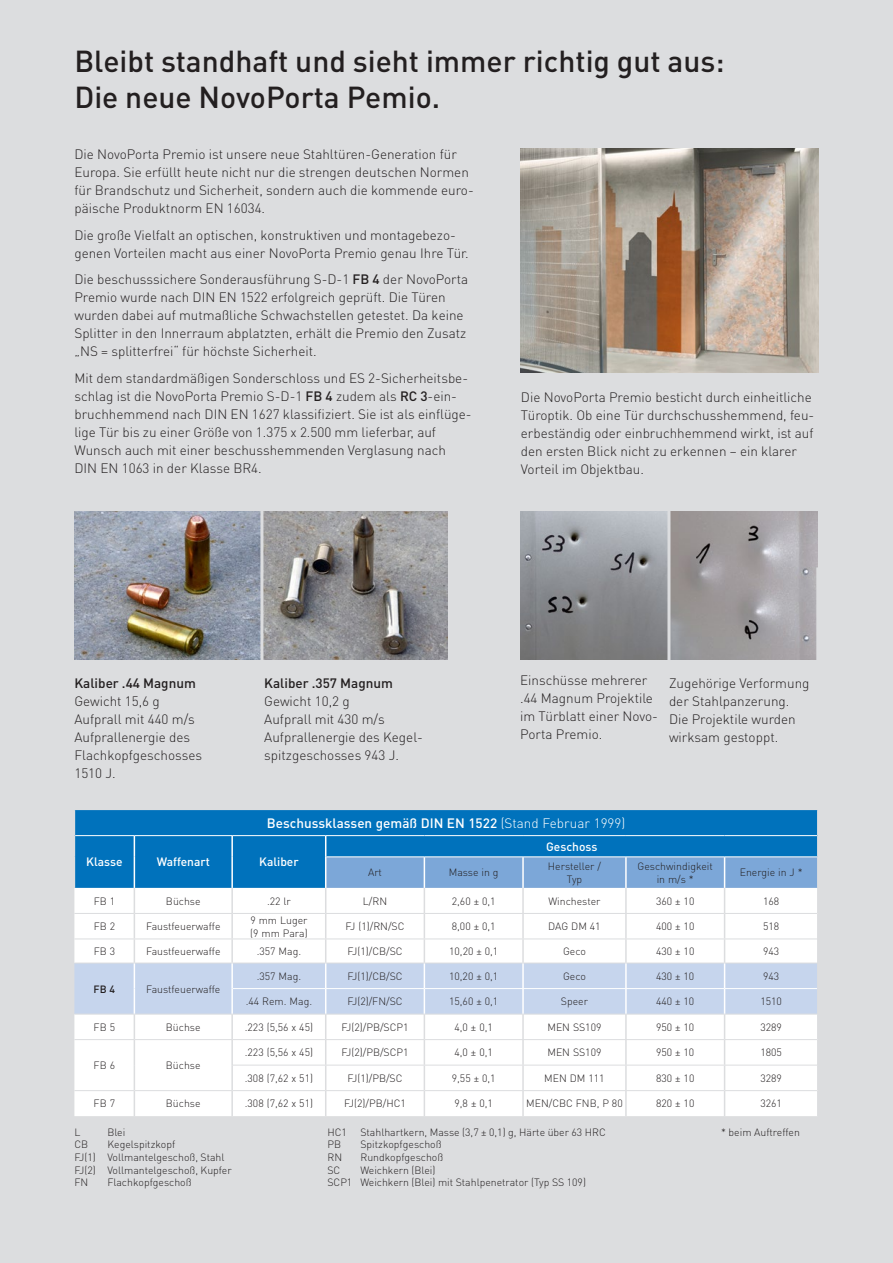
<style>
.page{position:relative;width:893px;height:1263px;background:#dcdddf}
.page>*{position:absolute;margin:0;border:0;box-sizing:border-box;transform-origin:0 0}
.t1{font:500 30px/36px "DIN Pro";color:#231f20}
.t2{font:300 13.5px/18px "DIN Pro";color:#231f20}
.t3{font:500 13.5px "DIN Pro";color:#fff}
.t4{font:500 13.5px "DIN Pro";color:#231f20}
.t5{font:500 12px "DIN Pro";color:#fff}
.t6{font:300 10.5px/12.6px "DIN Pro";color:#231f20}
.t7{font:500 10.5px "DIN Pro";color:#231f20}
.s1{font-weight:500}
.s2{font-weight:300}
</style>
<div class="page">
<img style="left:520px;top:511px;width:298px;height:149px">
<img style="left:74px;top:511px;width:186px;height:149px">
<img style="left:263px;top:511px;width:185px;height:149px">
<img style="left:521px;top:149px;width:298px;height:223px">
<svg style="left:74px;top:810px;width:744px;height:306px;background:#bed7ec"></svg>
<hr style="left:233px;top:988px;width:93px;height:1px;background:#fff">
<hr style="left:326px;top:988px;width:98px;height:1px;background:#fff">
<hr style="left:424px;top:988px;width:99px;height:1px;background:#fff">
<hr style="left:523px;top:988px;width:103px;height:1px;background:#fff">
<hr style="left:626px;top:988px;width:99px;height:1px;background:#fff">
<hr style="left:725px;top:988px;width:92px;height:1px;background:#fff">
<hr style="left:667px;top:505px;width:3px;height:163px;background:#dcdddf">
<hr style="left:816px;top:567px;width:3px;height:164px;background:#dcdddf">
<h1 class="t1" style="left:74px;top:40px;width:652px">Bleibt standhaft und sieht immer richtig gut aus:<br>Die neue NovoPorta Pemio.</h1>
<p class="t2" style="left:74px;top:145px;width:401px">Die NovoPorta Premio ist unsere neue Stahltüren-Generation für Europa. Sie erfüllt heute nicht nur die strengen deutschen Normen für Brandschutz und Sicherheit, sondern auch die kommende euro&shy;päische Produktnorm EN 16034.</p>
<p class="t2" style="left:74px;top:225px;width:396px">Die große Vielfalt an optischen, konstruktiven und montagebezo&shy;genen Vorteilen macht aus einer NovoPorta Premio genau Ihre Tür.</p>
<p class="t2" style="left:74px;top:270px;width:395px">Die beschusssichere Sonderausführung S-D-1 <span class="s1">FB 4</span> der NovoPorta Premio wurde nach DIN EN 1522 erfolgreich geprüft. Die Türen wurden dabei auf mutmaßliche Schwachstellen getestet. Da keine Splitter in den Innerraum abplatzten, erhält die Premio den Zusatz „NS = splitterfrei“ für höchste Sicherheit.</p>
<p class="t2" style="left:74px;top:368px;width:399px">Mit dem standardmäßigen Sonderschloss und ES 2-Sicherheitsbe&shy;schlag ist die NovoPorta Premio S-D-1 <span class="s1">FB 4</span> zudem als <span class="s1">RC 3</span>-ein&shy;bruchhemmend nach DIN EN 1627 klassifiziert. Sie ist als einflüge&shy;lige Tür bis zu einer Größe von 1.375 x 2.500 mm lieferbar, auf Wunsch auch mit einer beschusshemmenden Verglasung nach DIN EN 1063 in der Klasse BR4.</p>
<p class="t2" style="left:521px;top:387px;width:295px">Die NovoPorta Premio besticht durch einheitliche Türoptik. Ob eine Tür durchschusshemmend, feu&shy;erbeständig oder einbruchhemmend wirkt, ist auf den ersten Blick nicht zu erkennen – ein klarer Vorteil im Objektbau.</p>
<p class="t4" style="left:74px;top:672px;width:123px">Kaliber .44 Magnum</p>
<p class="t2" style="left:74px;top:692px;width:129px">Gewicht 15,6 g<br>Aufprall mit 440 m/s<br>Aufprallenergie des<br>Flachkopfgeschosses<br>1510 J.</p>
<p class="t4" style="left:264px;top:672px;width:130px">Kaliber .357 Magnum</p>
<p class="t2" style="left:264px;top:692px;width:160px">Gewicht 10,2 g<br>Aufprall mit 430 m/s<br>Aufprallenergie des Kegel&shy;spitzgeschosses 943 J.</p>
<p class="t2" style="left:520px;top:671px;width:139px">Einschüsse mehrerer .44 Magnum Projektile im Türblatt einer Novo-<br>Porta Premio.</p>
<p class="t2" style="left:669px;top:674px;width:142px">Zugehörige Verformung der Stahlpanzerung.<br>Die Projektile wurden wirksam gestoppt.</p>
<p class="t3" style="left:267px;top:812px;width:360px">Beschussklassen gemäß DIN EN 1522 <span class="s2">(Stand Februar 1999)</span></p>
<p class="t5" style="left:86px;top:852px;width:38px">Klasse</p>
<p class="t5" style="left:157px;top:852px;width:55px">Waffenart</p>
<p class="t5" style="left:259px;top:852px;width:41px">Kaliber</p>
<p class="t5" style="left:546px;top:837px;width:53px">Geschoss</p>
<p class="t6" style="left:368px;top:866px;width:16px">Art</p>
<p class="t6" style="left:449px;top:866px;width:51px">Masse in g</p>
<p class="t6" style="left:548px;top:859px;width:55px;text-align:center">Hersteller /<br>Typ</p>
<p class="t6" style="left:638px;top:859px;width:77px;text-align:center">Geschwindigkeit in m/s *</p>
<p class="t6" style="left:740px;top:866px;width:64px">Energie in J *</p>
<p class="t6" style="left:94px;top:894px;width:23px">FB 1</p>
<p class="t6" style="left:166px;top:894px;width:36px">Büchse</p>
<p class="t6" style="left:267px;top:894px;width:25px">.22 lr</p>
<p class="t6" style="left:363px;top:894px;width:26px">L/RN</p>
<p class="t6" style="left:452px;top:894px;width:45px">2,60 ± 0,1</p>
<p class="t6" style="left:548px;top:894px;width:54px">Winchester</p>
<p class="t6" style="left:656px;top:894px;width:40px">360 ± 10</p>
<p class="t6" style="left:763px;top:894px;width:18px">168</p>
<p class="t6" style="left:94px;top:920px;width:23px">FB 2</p>
<p class="t6" style="left:146px;top:920px;width:76px">Faustfeuerwaffe</p>
<p class="t6" style="left:250px;top:913px;width:59px">9 mm Luger (9 mm Para)</p>
<p class="t6" style="left:346px;top:920px;width:60px">FJ (1)/RN/SC</p>
<p class="t6" style="left:452px;top:920px;width:45px">8,00 ± 0,1</p>
<p class="t6" style="left:548px;top:920px;width:54px">DAG DM 41</p>
<p class="t6" style="left:656px;top:920px;width:40px">400 ± 10</p>
<p class="t6" style="left:763px;top:920px;width:18px">518</p>
<p class="t6" style="left:94px;top:944px;width:23px">FB 3</p>
<p class="t6" style="left:146px;top:944px;width:76px">Faustfeuerwaffe</p>
<p class="t6" style="left:257px;top:944px;width:46px">.357 Mag.</p>
<p class="t6" style="left:347px;top:944px;width:57px">FJ(1)/CB/SC</p>
<p class="t6" style="left:449px;top:944px;width:51px">10,20 ± 0,1</p>
<p class="t6" style="left:563px;top:944px;width:24px">Geco</p>
<p class="t6" style="left:656px;top:944px;width:40px">430 ± 10</p>
<p class="t6" style="left:763px;top:944px;width:18px">943</p>
<p class="t7" style="left:94px;top:980px;width:23px">FB 4</p>
<p class="t6" style="left:146px;top:982px;width:76px">Faustfeuerwaffe</p>
<p class="t6" style="left:257px;top:969px;width:46px">.357 Mag.</p>
<p class="t6" style="left:347px;top:969px;width:57px">FJ(1)/CB/SC</p>
<p class="t6" style="left:449px;top:969px;width:51px">10,20 ± 0,1</p>
<p class="t6" style="left:563px;top:969px;width:24px">Geco</p>
<p class="t6" style="left:656px;top:969px;width:40px">430 ± 10</p>
<p class="t6" style="left:763px;top:969px;width:18px">943</p>
<p class="t6" style="left:246px;top:995px;width:68px">.44 Rem. Mag.</p>
<p class="t6" style="left:347px;top:995px;width:57px">FJ(2)/FN/SC</p>
<p class="t6" style="left:449px;top:995px;width:51px">15,60 ± 0,1</p>
<p class="t6" style="left:561px;top:995px;width:29px">Speer</p>
<p class="t6" style="left:656px;top:995px;width:40px">440 ± 10</p>
<p class="t6" style="left:760px;top:995px;width:23px">1510</p>
<p class="t6" style="left:94px;top:1020px;width:23px">FB 5</p>
<p class="t6" style="left:166px;top:1020px;width:36px">Büchse</p>
<p class="t6" style="left:245px;top:1020px;width:70px">.223 (5,56 x 45)</p>
<p class="t6" style="left:341px;top:1020px;width:69px">FJ(2)/PB/SCP1</p>
<p class="t6" style="left:454px;top:1020px;width:40px">4,0 ± 0,1</p>
<p class="t6" style="left:547px;top:1020px;width:56px">MEN SS109</p>
<p class="t6" style="left:656px;top:1020px;width:40px">950 ± 10</p>
<p class="t6" style="left:760px;top:1020px;width:23px">3289</p>
<p class="t6" style="left:94px;top:1058px;width:23px">FB 6</p>
<p class="t6" style="left:166px;top:1058px;width:36px">Büchse</p>
<p class="t6" style="left:245px;top:1046px;width:70px">.223 (5,56 x 45)</p>
<p class="t6" style="left:341px;top:1046px;width:69px">FJ(2)/PB/SCP1</p>
<p class="t6" style="left:454px;top:1046px;width:40px">4,0 ± 0,1</p>
<p class="t6" style="left:547px;top:1046px;width:56px">MEN SS109</p>
<p class="t6" style="left:656px;top:1046px;width:40px">950 ± 10</p>
<p class="t6" style="left:760px;top:1046px;width:23px">1805</p>
<p class="t6" style="left:245px;top:1071px;width:70px">.308 (7,62 x 51)</p>
<p class="t6" style="left:348px;top:1071px;width:57px">FJ(1)/PB/SC</p>
<p class="t6" style="left:452px;top:1071px;width:45px">9,55 ± 0,1</p>
<p class="t6" style="left:544px;top:1071px;width:62px">MEN DM 111</p>
<p class="t6" style="left:656px;top:1071px;width:40px">830 ± 10</p>
<p class="t6" style="left:760px;top:1071px;width:23px">3289</p>
<p class="t6" style="left:94px;top:1097px;width:23px">FB 7</p>
<p class="t6" style="left:166px;top:1097px;width:36px">Büchse</p>
<p class="t6" style="left:245px;top:1097px;width:70px">.308 (7,62 x 51)</p>
<p class="t6" style="left:344px;top:1097px;width:63px">FJ(2)/PB/HC1</p>
<p class="t6" style="left:455px;top:1097px;width:40px">9,8 ± 0,1</p>
<p class="t6" style="left:526px;top:1097px;width:98px">MEN/CBC FNB, P 80</p>
<p class="t6" style="left:656px;top:1097px;width:40px">820 ± 10</p>
<p class="t6" style="left:760px;top:1097px;width:23px">3261</p>
<p class="t6" style="left:74px;top:1125px;width:8px">L</p>
<p class="t6" style="left:107px;top:1125px;width:19px">Blei</p>
<p class="t6" style="left:74px;top:1138px;width:15px">CB</p>
<p class="t6" style="left:74px;top:1138px;width:159px;text-indent:33px">Kegelspitzkopf<br>FJ(1) Vollmantelgeschoß, Stahl<br>FJ(2) Vollmantelgeschoß, Kupfer<br>FN</p>
<p class="t6" style="left:107px;top:1176px;width:86px">Flachkopfgeschoß</p>
<p class="t6" style="left:327px;top:1125px;width:21px">HC1</p>
<p class="t6" style="left:360px;top:1125px;width:247px">Stahlhartkern, Masse (3,7 ± 0,1) g, Härte über 63 HRC</p>
<p class="t6" style="left:721px;top:1125px;width:80px">* beim Auftreffen</p>
<p class="t6" style="left:327px;top:1138px;width:15px">PB</p>
<p class="t6" style="left:360px;top:1138px;width:83px">Spitzkopfgeschoß</p>
<p class="t6" style="left:327px;top:1150px;width:16px">RN</p>
<p class="t6" style="left:360px;top:1150px;width:84px">Rundkopfgeschoß</p>
<p class="t6" style="left:327px;top:1163px;width:14px">SC</p>
<p class="t6" style="left:327px;top:1163px;width:260px;text-indent:33px">Weichkern (Blei)<br>SCP1 Weichkern (Blei) mit Stahlpenetrator (Typ SS 109)</p>
</div>
